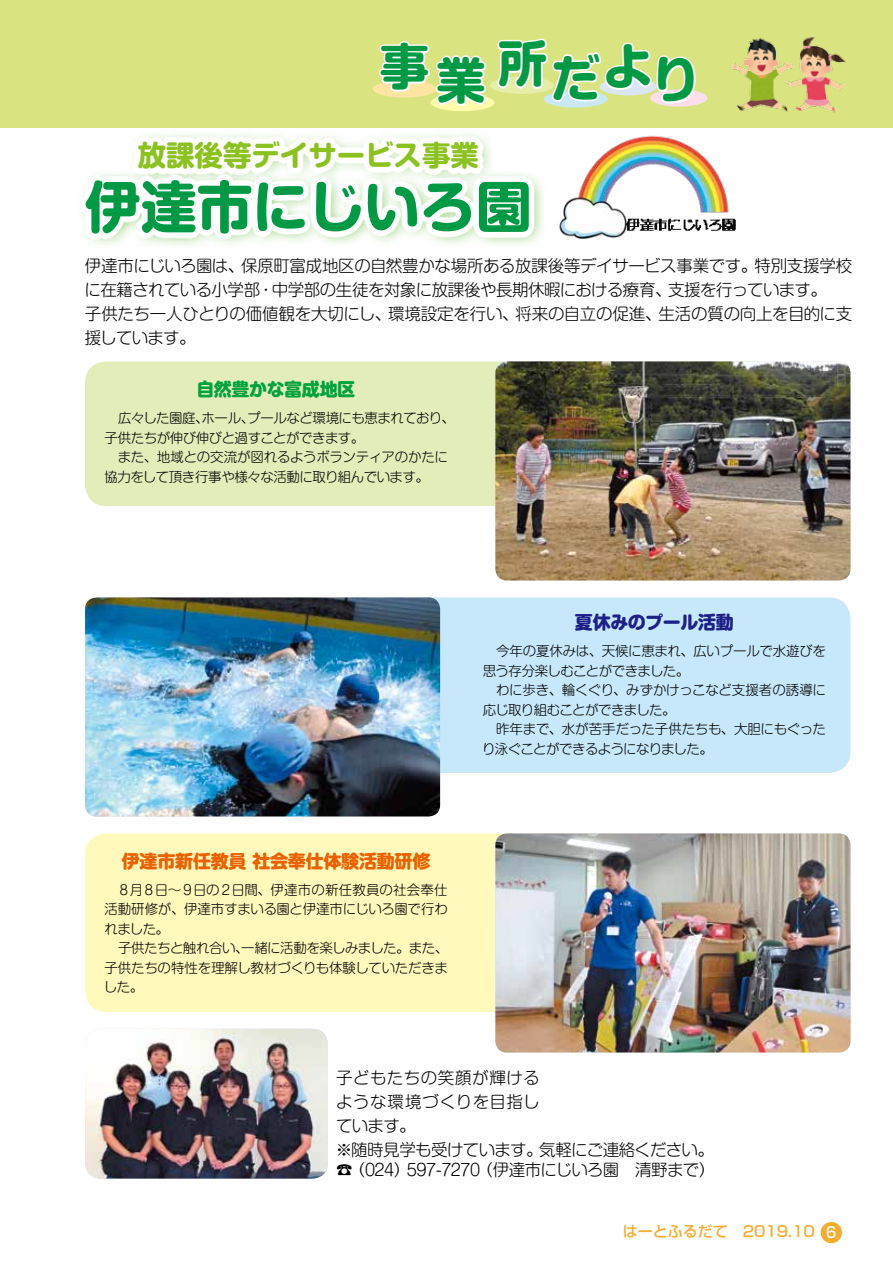
<style>
.page{position:relative;width:893px;height:1263px;background:#fff}
.page>*{position:absolute;margin:0;border:0;box-sizing:border-box;transform-origin:0 0}
.t1{font:700 55.8px "Shin M Go Pro";color:#094}
.t2{font:700 49.35px "Shin M Go Pro";letter-spacing:.07em;color:#094}
.t3{font:700 28.5px "Shin M Go Pro";color:#8cc220}
.t4{font:800 18px "Shin M Go Pro";letter-spacing:-.01em;color:#eb6100}
.t5{font:800 18px "Shin M Go Pro";letter-spacing:-.02em;color:#1d2088}
.t6{font:800 18px "Shin M Go Pro";letter-spacing:-.025em;color:#00a33e}
.t7{font:300 16.5px/24px "Shin M Go Pro";letter-spacing:-.025em;color:#000}
.t8{font:300 16.5px "Shin M Go Pro";letter-spacing:-.045em;color:#000}
.t9{font:300 16.5px "Shin M Go Pro";letter-spacing:.025em;color:#000}
.t10{font:300 16.5px "Shin M Go Pro";letter-spacing:.03em;color:#000}
.t11{font:500 15px "Shin Go Pro";color:#f6ac2d}
.t12{font:500 15px "Shin Go Pro";color:#fff;scale:.9 1}
.t13{font:300 13.5px/19.5px "Shin M Go Pro";letter-spacing:-.03em;color:#000}
</style>
<div class="page">
<div style="left:0;top:0;width:893px;height:128px;background:#d9e480"></div>
<div style="left:373px;top:80px;width:64px;height:17px;background:#fee5a1;border-radius:50%"></div>
<div style="left:431px;top:94px;width:63px;height:17px;background:#fff9aa;border-radius:50%"></div>
<div style="left:490px;top:77px;width:64px;height:17px;background:#e5eda9;border-radius:50%"></div>
<svg style="left:544px;top:90px;width:64px;height:18px"></svg>
<div style="left:650px;top:89px;width:57px;height:18px;background:#fadeea;border-radius:50%"></div>
<svg style="left:377px;top:41px;width:110px;height:67px"></svg>
<svg style="left:496px;top:38px;width:201px;height:67px"></svg>
<img style="left:731px;top:37px;width:115px;height:76px">
<img style="left:559px;top:135px;width:177px;height:103px">
<div style="left:85px;top:833px;width:510px;height:179px;background:#fffabc;border-radius:21px"></div>
<img style="left:495px;top:833px;width:355px;height:219px">
<svg style="left:89px;top:134px;width:454px;height:111px;fill:#f8fcf6"></svg>
<div style="left:80px;top:136px;width:454px;height:103px;background:#fff"></div>
<div style="left:378px;top:597px;width:472px;height:176px;background:#c7e8fa;border-radius:21px"></div>
<img style="left:85px;top:597px;width:355px;height:219px">
<div style="left:85px;top:361px;width:694px;height:145px;background:#e2edba;border-radius:21px"></div>
<img style="left:495px;top:361px;width:355px;height:219px">
<img style="left:85px;top:1029px;width:243px;height:149px">
<div style="left:821px;top:1222px;width:21px;height:21px;background:#f6ac2d;border-radius:50%"></div>
<h2 class="t2" style="left:380px;top:32px;width:322px">事業所だより</h2>
<h3 class="t3" style="left:138px;top:132px;width:343px">放課後等デイサービス事業</h3>
<h1 class="t1" style="left:85px;top:161px;width:448px">伊達市にじいろ園</h1>
<p class="t7" style="left:85px;top:252px;width:161px">伊達市にじいろ園は、</p>
<p class="t7" style="left:241px;top:252px;width:518px">保原町富成地区の自然豊かな場所ある放課後等デイサービス事業です。</p>
<p class="t7" style="left:754px;top:252px;width:99px">特別支援学校</p>
<p class="t7" style="left:84px;top:276px;width:191px">に在籍されている小学部・</p>
<p class="t7" style="left:272px;top:276px;width:401px">中学部の生徒を対象に放課後や長期休暇における療育、</p>
<p class="t8" style="left:668px;top:276px;width:160px">支援を行っています。</p>
<p class="t7" style="left:85px;top:300px;width:308px">子供たち一人ひとりの価値観を大切にし、援しています。</p>
<p class="t7" style="left:388px;top:300px;width:132px">環境設定を行い、</p>
<p class="t7" style="left:515px;top:300px;width:148px">将来の自立の促進、</p>
<p class="t7" style="left:658px;top:300px;width:195px">生活の質の向上を目的に支</p>
<h3 class="t6" style="left:196px;top:375px;width:160px">自然豊かな富成地区</h3>
<p class="t13" style="left:118px;top:407px;width:338px">広々した園庭ホールプールなど環境にも恵まれており、</p>
<p class="t13" style="left:195px;top:407px;width:15px">、</p>
<p class="t13" style="left:105px;top:426px;width:261px">子供たちが伸び伸びと過すことができます。</p>
<p class="t13" style="left:118px;top:446px;width:332px">また、地域との交流が図れるようボランティアのかたに</p>
<p class="t13" style="left:105px;top:465px;width:326px">協力をして頂き行事や様々な活動に取り組んでいます。</p>
<p class="t13" style="left:241px;top:407px;width:15px">、</p>
<h3 class="t5" style="left:575px;top:608px;width:161px">夏休みのプール活動</h3>
<p class="t13" style="left:483px;top:640px;width:345px;text-indent:14px">今年の夏休みは、天候に恵まれ、広いプールで水遊びを思う存分楽しむことができました。</p>
<p class="t13" style="left:483px;top:679px;width:345px;text-indent:13px">わに歩き、輪くぐり、みずかけっこなど支援者の誘導に応じ取り組むことができました。</p>
<p class="t13" style="left:482px;top:718px;width:345px;text-indent:14px">昨年まで、水が苦手だった子供たちも、大胆にもぐったり泳ぐことができるようになりました。</p>
<h3 class="t4" style="left:122px;top:846px;width:310px">伊達市新任教員社会奉仕体験活動研修</h3>
<p class="t13" style="left:104px;top:878px;width:345px;text-align:justify;text-indent:13px">８月８日～９日の２日間、伊達市の新任教員の社会奉仕活動研修が、伊達市すまいる園と伊達市にじいろ園で行われました。</p>
<p class="t13" style="left:118px;top:936px;width:332px">子供たちと触れ合い一緒に活動を楽しみました。また、</p>
<p class="t13" style="left:104px;top:936px;width:345px;text-indent:131px">、<br>子供たちの特性を理解し教材づくりも体験していただきました。</p>
<p class="t9" style="left:336px;top:1064px;width:205px">子どもたちの笑顔が輝ける</p>
<p class="t10" style="left:336px;top:1088px;width:205px">ような環境づくりを目指し</p>
<p class="t7" style="left:336px;top:1112px;width:81px">ています。</p>
<p class="t7" style="left:477px;top:1138px;width:240px;line-height:19.5px;text-indent:-141px">※随時見学も受けています。<br>（伊達市にじいろ園　清野まで(</p>
<p class="t8" style="left:539px;top:1137px;width:176px">気軽にご連絡ください。</p>
<p class="t7" style="left:336px;top:1156px;width:76px">☎（024）</p>
<p class="t7" style="left:407px;top:1156px;width:75px">597-7270</p>
<p class="t11" style="left:623px;top:1219px;width:106px">はーとふるだて</p>
<p class="t11" style="left:743px;top:1219px;width:74px">2019.10</p>
<p class="t12" style="left:826px;top:1220px;width:13px">6</p>
</div>
